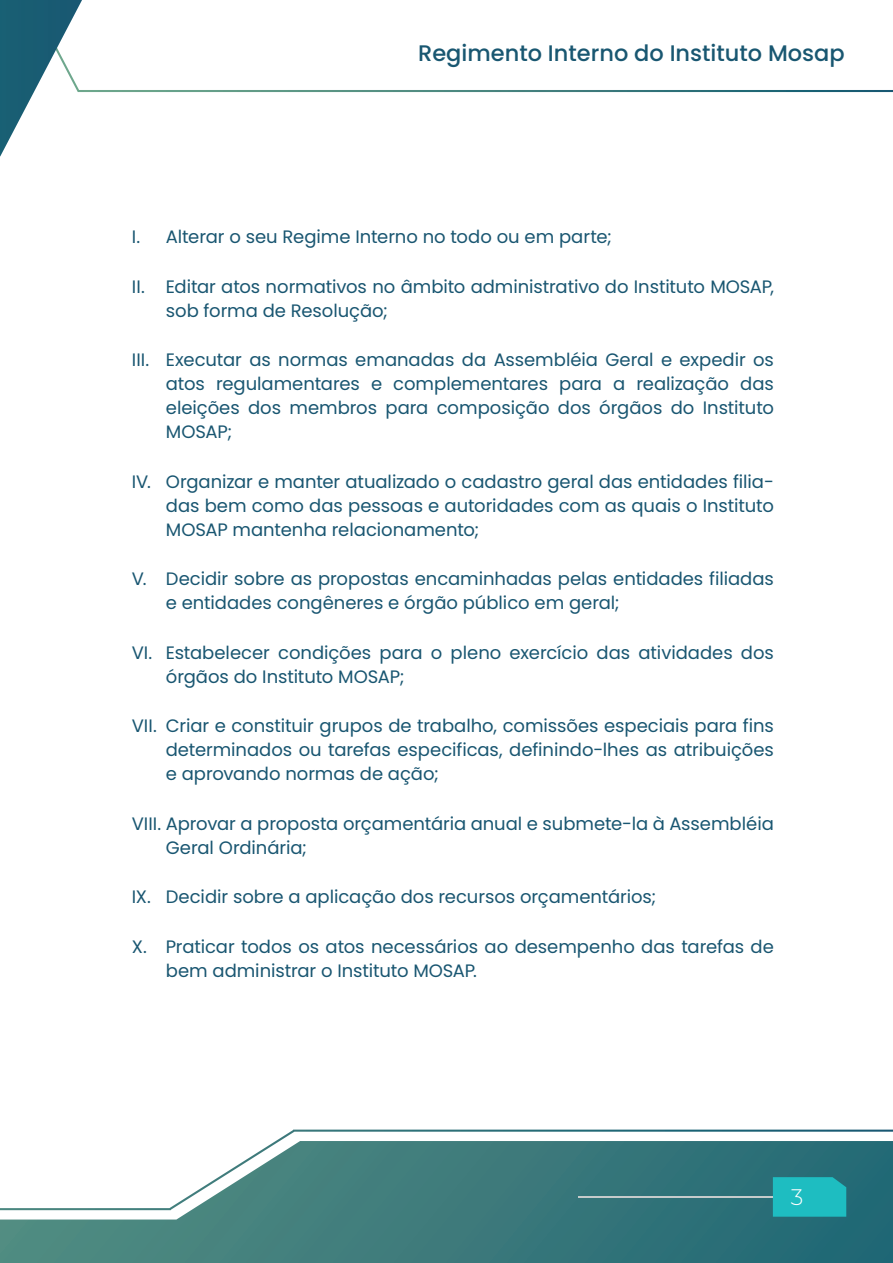
<style>
.page{position:relative;width:893px;height:1263px;background:#fff}
.page>*{position:absolute;margin:0;border:0;box-sizing:border-box;transform-origin:0 0}
.t1{font:500 22.5px "Poppins";color:#195771}
.t2{font:300 22.5px "Montserrat";color:#fff}
.t3{font:18px/24px "Poppins";letter-spacing:-.005em;color:#195671}
</style>
<div class="page">
<svg style="left:82px;top:90px;width:811px;height:2px;background:#44837e"></svg>
<svg style="left:0;top:0;width:82px;height:156px"></svg>
<svg style="left:276px;top:1129px;width:617px;height:12px"></svg>
<svg style="left:0;top:1141px;width:893px;height:122px"></svg>
<svg style="left:773px;top:1177px;width:73px;height:40px;background:#1ebabe"></svg>
<hr style="left:578px;top:1196px;width:195px;height:2px;background:#c6cbcb">
<p class="t1" style="left:418px;top:40px;width:428px">Regimento Interno do Instituto Mosap</p>
<p class="t3" style="left:132px;top:225px;width:482px">I. Alterar o seu Regime Interno no todo ou em parte;</p>
<p class="t3" style="left:166px;top:274px;width:610px;text-indent:-34px">II. Editar atos normativos no âmbito administrativo do Instituto MOSAP, sob forma de Resolução;</p>
<p class="t3" style="left:166px;top:348px;width:610px;text-align:justify;text-indent:-34px">III. Executar as normas emanadas da Assembléia Geral e expedir os atos regulamentares e complementares para a realização das eleições dos membros para composição dos órgãos do Instituto MOSAP;</p>
<p class="t3" style="left:166px;top:470px;width:610px;text-align:justify;text-indent:-34px">IV. Organizar e manter atualizado o cadastro geral das entidades filia&shy;das bem como das pessoas e autoridades com as quais o Instituto MOSAP mantenha relacionamento;</p>
<p class="t3" style="left:166px;top:567px;width:610px;text-indent:-34px">V. Decidir sobre as propostas encaminhadas pelas entidades filiadas e entidades congêneres e órgão público em geral;</p>
<p class="t3" style="left:166px;top:641px;width:610px;text-indent:-34px">VI. Estabelecer condições para o pleno exercício das atividades dos órgãos do Instituto MOSAP;</p>
<p class="t3" style="left:166px;top:714px;width:610px;text-align:justify;text-indent:-34px">VII. Criar e constituir grupos de trabalho, comissões especiais para fins determinados ou tarefas especificas, definindo-lhes as atribuições e aprovando normas de ação;</p>
<p class="t3" style="left:166px;top:812px;width:610px;text-indent:-34px">VIII. Aprovar a proposta orçamentária anual e submete-la à Assembléia<br>Geral Ordinária;</p>
<p class="t3" style="left:132px;top:885px;width:526px">IX. Decidir sobre a aplicação dos recursos orçamentários;</p>
<p class="t3" style="left:166px;top:935px;width:610px;text-indent:-34px">X. Praticar todos os atos necessários ao desempenho das tarefas de bem administrar o Instituto MOSAP.</p>
<p class="t2" style="left:791px;top:1181px;width:14px">3</p>
</div>
